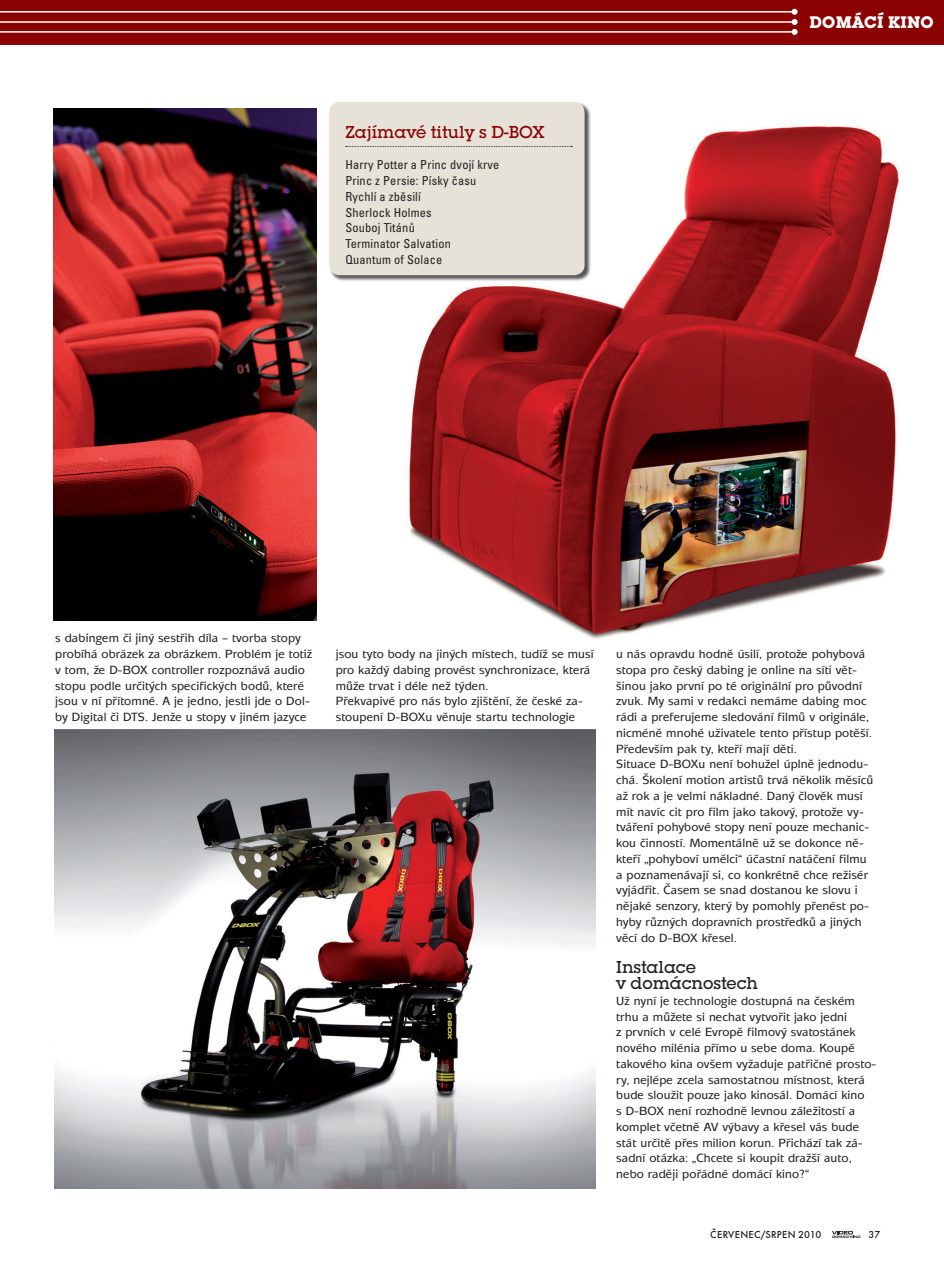
<style>
.page{position:relative;width:944px;height:1276px;background:#fff}
.page>*{position:absolute;margin:0;border:0;box-sizing:border-box;transform-origin:0 0}
.t1{font:500 18px/15.8px "Lubalin Graph Itc TOT";color:#231f20}
.t2{font:500 18px "Lubalin Graph Itc TOT";color:#8b0202}
.t3{font:700 17.55px "Lubalin Graph Itc TOT";color:#fff}
.t4{font:500 12.3px/15.8px "Mixage Itc TOT";letter-spacing:.01em;color:#231f20}
.t5{font:condensed 12.3px/15.8px "Univers CE";letter-spacing:.015em;color:#231f20}
.t6{font:500 10.5px "Futura TOT";letter-spacing:.02em;color:#231f20}
</style>
<div class="page">
<svg style="left:832px;top:1231px;width:28px;height:6px"></svg>
<div style="left:0;top:0;width:944px;height:44px;background:#8b0202"></div>
<hr style="left:0;top:21px;width:795px;height:2px;background:#fff">
<hr style="left:0;top:11px;width:795px;height:2px;background:#fff">
<hr style="left:0;top:31px;width:795px;height:2px;background:#fff">
<svg style="left:792px;top:9px;width:6px;height:26px"></svg>
<img style="left:407px;top:125px;width:492px;height:514px">
<div style="left:329px;top:102px;width:262px;height:179px;background:#231f20;opacity:.75"></div>
<div style="left:329px;top:102px;width:256px;height:173px;background:#e6e2d8;border-radius:10px"></div>
<svg style="left:346px;top:146px;width:226px;height:1px"></svg>
<img style="left:54px;top:108px;width:262px;height:513px">
<img style="left:54px;top:730px;width:541px;height:458px">
<h1 class="t2" style="left:345px;top:121px;width:201px">Zajímavé tituly s D-BOX</h1>
<p class="t5" style="left:345px;top:157px;width:156px">Harry Potter a Princ dvojí krve<br>Princ z Persie: Písky času<br>Rychlí a zběsilí<br>Sherlock Holmes<br>Souboj Titánů<br>Terminator Salvation<br>Quantum of Solace</p>
<h2 class="t3" style="left:810px;top:11px;width:15px">DOM</h2>
<h2 class="t3" style="left:852px;top:11px;width:61px">ÁCÍ KINO</h2>
<p class="t4" style="left:55px;top:630px;width:259px">s dabingem či jiný sestřih díla – tvorba stopy probíhá obrázek za obrázkem. Problém je totiž v tom, že D-BOX controller rozpoznává audio stopu podle určitých specifických bodů, které jsou v ní přítomné. A je jedno, jestli jde o Dol&shy;by Digital či DTS. Jenže u stopy v jiném jazyce</p>
<p class="t4" style="left:336px;top:646px;width:260px">jsou tyto body na jiných místech, tudíž se musí pro každý dabing provést synchronizace, která může trvat i déle než týden.<br>Překvapivé pro nás bylo zjištění, že české za&shy;stoupení D-BOXu věnuje startu technologie</p>
<p class="t4" style="left:616px;top:646px;width:259px">u nás opravdu hodně úsilí, protože pohybová stopa pro český dabing je online na síti vět&shy;šinou jako první po té originální pro původní zvuk. My sami v redakci nemáme dabing moc rádi a preferujeme sledování filmů v originále, nicméně mnohé uživatele tento přístup potěší.<br>Především pak ty, kteří mají děti.<br>Situace D-BOXu není bohužel úplně jednodu&shy;chá. Školení motion artistů trvá několik měsíců až rok a je velmi nákladné. Daný člověk musí mít navíc cit pro film jako takový, protože vy&shy;tváření pohybové stopy není pouze mechanic&shy;kou činností. Momentálně už se dokonce ně&shy;kteří „pohyboví umělci“ účastní natáčení filmu a poznamenávají si, co konkrétně chce režisér vyjádřit. Časem se snad dostanou ke slovu i nějaké senzory, který by pomohly přenést po&shy;hyby různých dopravních prostředků a jiných věcí do D-BOX křesel.</p>
<h1 class="t1" style="left:616px;top:959px;width:143px">Instalace<br>v domácnostech</h1>
<p class="t4" style="left:616px;top:993px;width:262px">Už nyní je technologie dostupná na českém trhu a můžete si nechat vytvořit jako jedni<br>z prvních v celé Evropě filmový svatostánek nového milénia přímo u sebe doma. Koupě takového kina ovšem vyžaduje patřičné prosto&shy;ry, nejlépe zcela samostatnou místnost, která bude sloužit pouze jako kinosál. Domácí kino<br>s D-BOX není rozhodně levnou záležitostí a komplet včetně AV výbavy a křesel vás bude stát určitě přes milion korun. Přichází tak zá&shy;sadní otázka: „Chcete si koupit dražší auto, nebo raději pořádné domácí kino?“</p>
<p class="t6" style="left:710px;top:1228px;width:112px">ČERVENEC/SRPEN 2010</p>
<p class="t6" style="left:868px;top:1228px;width:13px">37</p>
</div>
